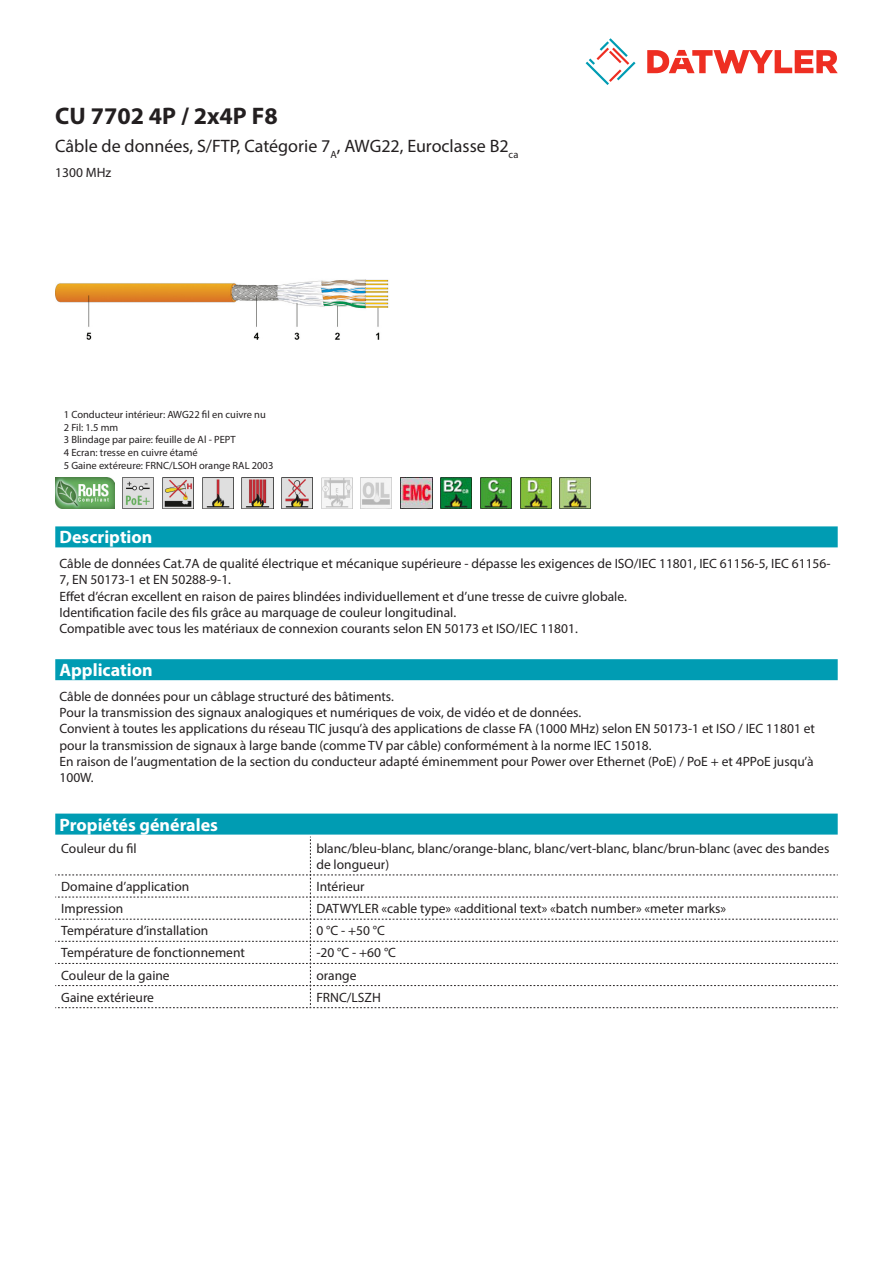
<style>
.page{position:relative;width:893px;height:1263px;background:#fff}
.page>*{position:absolute;margin:0;border:0;box-sizing:border-box;transform-origin:0 0}
.Product_Head{font:700 24px "Myriad Pro";color:#231f20}
.SubHead{font:18px "Myriad Pro";color:#231f20}
.Standard_Head_Proper{font:700 18px "Myriad Pro";color:#fff}
.Standard_text{font:13.5px/16.2px "Myriad Pro";color:#231f20}
.myriad_light_propert{font:13.5px/16.2px "Myriad Pro";color:#231f20}
.imagetext{font:10.5px/12.6px "Myriad Pro";color:#231f20}
</style>
<div class="page">
<svg style="left:586px;top:38px;width:49px;height:47px"></svg>
<svg style="left:647px;top:50px;width:191px;height:23px"></svg>
<img style="left:55px;top:279px;width:334px;height:61px">
<div style="left:55px;top:526px;width:783px;height:21px;background:#009cb3"></div>
<img style="left:560px;top:477px;width:31px;height:32px">
<img style="left:520px;top:477px;width:31px;height:32px">
<img style="left:480px;top:477px;width:32px;height:32px">
<img style="left:441px;top:477px;width:31px;height:32px">
<img style="left:400px;top:477px;width:32px;height:32px">
<img style="left:361px;top:477px;width:31px;height:32px">
<img style="left:321px;top:477px;width:31px;height:32px">
<img style="left:282px;top:477px;width:31px;height:32px">
<img style="left:242px;top:477px;width:31px;height:32px">
<img style="left:202px;top:477px;width:31px;height:32px">
<img style="left:162px;top:477px;width:32px;height:32px">
<img style="left:122px;top:477px;width:32px;height:32px">
<img style="left:55px;top:477px;width:59px;height:32px">
<div style="left:55px;top:659px;width:783px;height:21px;background:#009cb3"></div>
<div style="left:55px;top:813px;width:783px;height:21px;background:#009cb3"></div>
<svg style="left:55px;top:836px;width:783px;height:172px"></svg>
<p class="Product_Head" style="left:55px;top:101px;width:224px">CU 7702 4P / 2x4P F8</p>
<p class="SubHead" style="left:55px;top:135px;width:465px">Câble de données, S/FTP, Catégorie 7<sub>A</sub>, AWG22, Euroclasse B2<sub>ca</sub></p>
<p class="Standard_text" style="left:55px;top:164px;width:58px">1300 MHz</p>
<p class="imagetext" style="left:64px;top:408px;width:211px">1 Conducteur intérieur: AWG22 fil en cuivre nu 2 Fil: 1.5 mm ∅<br>3 Blindage par paire: feuille de Al - PEPT<br>4 Ecran: tresse en cuivre étamé<br>5 Gaine extéreure: FRNC/LSOH orange RAL 2003</p>
<p class="Standard_Head_Proper" style="left:60px;top:526px;width:94px">Description</p>
<p class="Standard_text" style="left:60px;top:555px;width:773px">Câble de données Cat.7A de qualité électrique et mécanique supérieure - dépasse les exigences de ISO/IEC 11801, IEC 61156-5, IEC 61156- 7, EN 50173-1 et EN 50288-9-1.<br>Effet d’écran excellent en raison de paires blindées individuellement et d’une tresse de cuivre globale.<br>Identification facile des fils grâce au marquage de couleur longitudinal.<br>Compatible avec tous les matériaux de connexion courants selon EN 50173 et ISO/IEC 11801.</p>
<p class="Standard_Head_Proper" style="left:60px;top:658px;width:95px">Application</p>
<p class="Standard_text" style="left:60px;top:688px;width:757px">Câble de données pour un câblage structuré des bâtiments.<br>Pour la transmission des signaux analogiques et numériques de voix, de vidéo et de données.<br>Convient à toutes les applications du réseau TIC jusqu’à des applications de classe FA (1000 MHz) selon EN 50173-1 et ISO / IEC 11801 et pour la transmission de signaux à large bande (comme TV par câble) conformément à la norme IEC 15018.<br>En raison de l’augmentation de la section du conducteur adapté éminemment pour Power over Ethernet (PoE) / PoE + et 4PPoE jusqu’à 100W.</p>
<p class="Standard_Head_Proper" style="left:60px;top:813px;width:160px">Propiétés générales</p>
<p class="myriad_light_propert" style="left:61px;top:840px;width:77px">Couleur du fil</p>
<p class="myriad_light_propert" style="left:316px;top:840px;width:514px">blanc/bleu-blanc, blanc/orange-blanc, blanc/vert-blanc, blanc/brun-blanc (avec des bandes de longueur)</p>
<p class="myriad_light_propert" style="left:61px;top:878px;width:129px">Domaine d’application</p>
<p class="myriad_light_propert" style="left:316px;top:878px;width:50px">Intérieur</p>
<p class="myriad_light_propert" style="left:61px;top:900px;width:64px">Impression</p>
<p class="myriad_light_propert" style="left:316px;top:900px;width:411px">DATWYLER «cable type» «additional text» «batch number» «meter marks»</p>
<p class="myriad_light_propert" style="left:61px;top:922px;width:149px">Température d’installation</p>
<p class="myriad_light_propert" style="left:316px;top:922px;width:70px">0 °C - +50 °C</p>
<p class="myriad_light_propert" style="left:61px;top:944px;width:185px">Température de fonctionnement</p>
<p class="myriad_light_propert" style="left:316px;top:944px;width:81px">-20 °C - +60 °C</p>
<p class="myriad_light_propert" style="left:61px;top:967px;width:110px">Couleur de la gaine</p>
<p class="myriad_light_propert" style="left:316px;top:967px;width:42px">orange</p>
<p class="myriad_light_propert" style="left:61px;top:989px;width:94px">Gaine extérieure</p>
<p class="myriad_light_propert" style="left:316px;top:989px;width:66px">FRNC/LSZH</p>
</div>
